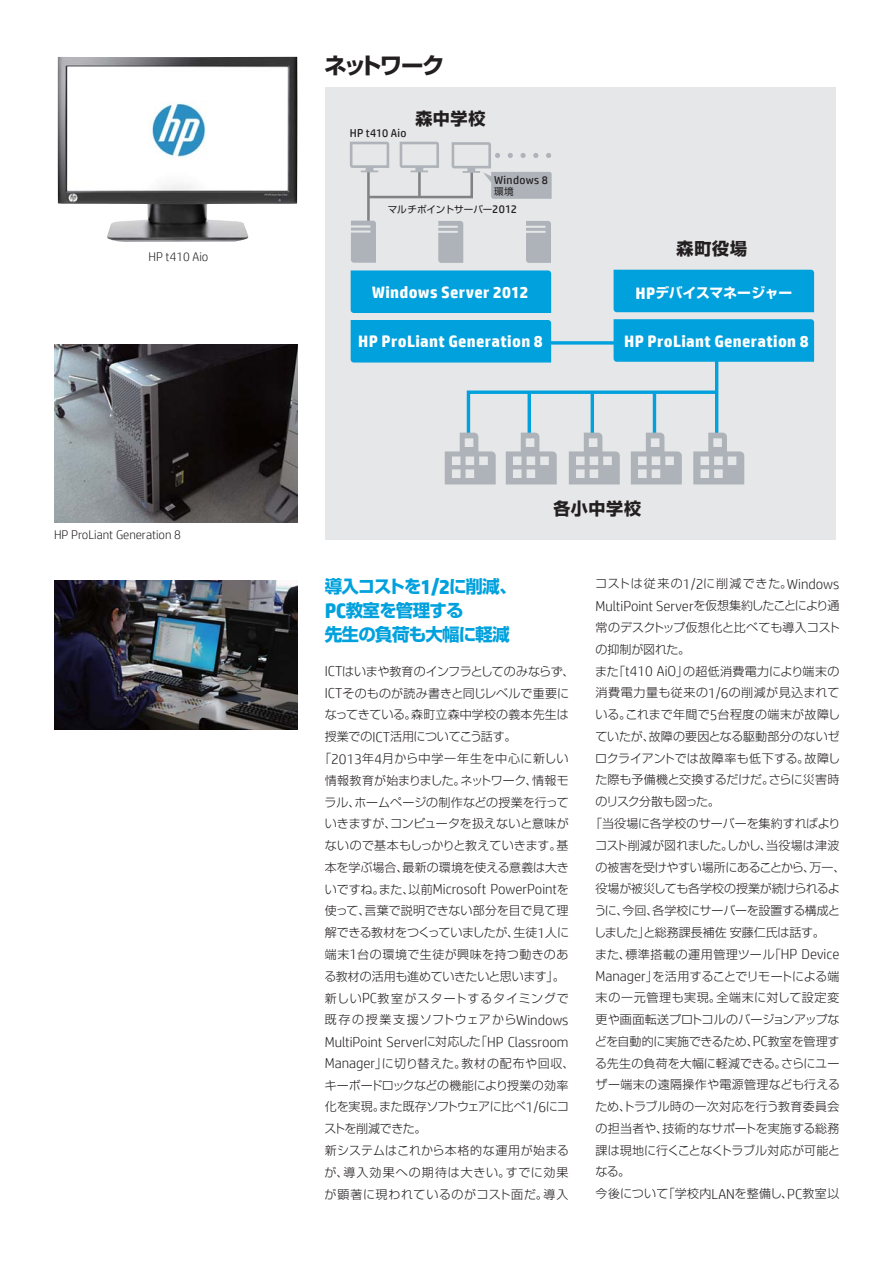
<style>
.page{position:relative;width:893px;height:1263px;background:#fff}
.page>*{position:absolute;margin:0;border:0;box-sizing:border-box;transform-origin:0 0}
.t1{font:22.5px "Shin Go Pro Bold 90 pv RKSJ H";letter-spacing:-.075em;color:#231f20}
.t2{font:17.55px/24px "Shin Go Pro Bold 90 pv RKSJ H";letter-spacing:-.04em;color:#00a1dd}
.t3{font:16.95px "Shin Go Pro Bold 90 pv RKSJ H";letter-spacing:.045em;color:#231f20}
.t4{font:700 16.65px "HP Simplified";letter-spacing:.02em;color:#fff}
.t5{font:300 14.4px "HP Simplified";color:#231f20}
.t6{font:13.8px "Shin Go Pro Bold 90 pv RKSJ H";letter-spacing:-.01em;color:#fff}
.t7{font:300 12.6px "HP Simplified";color:#231f20}
.t8{font:12px/21.8px "Shin Go Pro Light 90 pv RKSJ H";color:#231f20}
.t9{font:12px/21.8px "Shin Go Pro Light 90 pv RKSJ H";letter-spacing:.02em;color:#231f20}
.t10{font:12px "Shin Go Pro Light 90 pv RKSJ H";letter-spacing:-.02em;color:#231f20}
.t11{font:12px "Shin Go Pro Light 90 pv RKSJ H";letter-spacing:-.03em;color:#231f20}
.t12{font:12px "Shin Go Pro Light 90 pv RKSJ H";letter-spacing:.03em;color:#231f20}
.t13{font:12px "Shin Go Pro Light 90 pv RKSJ H";letter-spacing:-.025em;color:#231f20}
.t14{font:12px "Shin Go Pro Light 90 pv RKSJ H";letter-spacing:.025em;color:#231f20}
.t15{font:12px "Shin Go Pro Light 90 pv RKSJ H";letter-spacing:.08em;color:#231f20}
.t16{font:12px "Shin Go Pro Light 90 pv RKSJ H";letter-spacing:.045em;color:#231f20}
.t17{font:12px "Shin Go Pro Light 90 pv RKSJ H";letter-spacing:.04em;color:#231f20}
.t18{font:12px "Shin Go Pro Light 90 pv RKSJ H";letter-spacing:.05em;color:#231f20}
.t19{font:12px "Shin Go Pro Light 90 pv RKSJ H";letter-spacing:.06em;color:#231f20}
.t20{font:12px "Shin Go Pro Light 90 pv RKSJ H";letter-spacing:.035em;color:#231f20}
.t21{font:12px "Shin Go Pro Light 90 pv RKSJ H";letter-spacing:-.09em;color:#231f20}
.t22{font:11.55px "HP Simplified";letter-spacing:.035em;color:#231f20}
.t23{font:9.6px/17.9px "Shin Go Pro Regular 90 pv RKSJ H";letter-spacing:-.01em;color:#231f20}
.s1{font-family:"HP Simplified";font-size:11.55px}
.s2{font-family:"HP Simplified";font-weight:700;font-size:16.65px}
.s3{font-family:"HP Simplified";font-weight:700;font-size:21px}
.s4{font-family:"HP Simplified";font-weight:300;font-size:14.4px}
.s5{font-family:"Shin Go Pro Light 90 pv RKSJ H";font-weight:400;font-size:12px}
</style>
<div class="page">
<div style="left:325px;top:88px;width:511px;height:452px;background:#e6e7e8"></div>
<hr style="left:715px;top:337px;width:3px;height:99px;background:#00a1dd">
<svg style="left:551px;top:341px;width:62px;height:4px"></svg>
<hr style="left:367px;top:170px;width:3px;height:54px;background:#808285">
<svg style="left:351px;top:221px;width:25px;height:42px"></svg>
<svg style="left:526px;top:221px;width:25px;height:42px"></svg>
<svg style="left:438px;top:221px;width:25px;height:42px"></svg>
<svg style="left:444px;top:389px;width:300px;height:95px"></svg>
<div style="left:350px;top:320px;width:201px;height:43px;background:#00a1dd"></div>
<div style="left:350px;top:270px;width:201px;height:43px;background:#00a1dd"></div>
<div style="left:613px;top:319px;width:201px;height:43px;background:#00a1dd"></div>
<div style="left:613px;top:270px;width:201px;height:42px;background:#00a1dd"></div>
<svg style="left:350px;top:142px;width:201px;height:58px"></svg>
<img style="left:54px;top:581px;width:244px;height:148px">
<img style="left:54px;top:344px;width:244px;height:178px">
<img style="left:58px;top:57px;width:239px;height:185px">
<p class="t7" style="left:148px;top:249px;width:61px">HP t410 Aio</p>
<p class="t7" style="left:54px;top:527px;width:128px">HP ProLiant Generation 8</p>
<h1 class="t1" style="left:324px;top:57px;width:122px">ネットワーク</h1>
<p class="t22" style="left:349px;top:126px;width:58px">HP t410 Aio</p>
<h3 class="t3" style="left:415px;top:112px;width:72px">森中学校</h3>
<p class="t22" style="left:494px;top:173px;width:55px">Windows 8</p>
<p class="t23" style="left:388px;top:184px;width:131px;text-indent:106px">環境マルチポイントサーバー<span class="s1">2012</span></p>
<h3 class="t4" style="left:372px;top:282px;width:158px">Windows Server 2012</h3>
<h3 class="t4" style="left:358px;top:331px;width:186px">HP ProLiant Generation 8</h3>
<h3 class="t3" style="left:676px;top:242px;width:72px">森町役場</h3>
<p class="t6" style="left:635px;top:288px;width:158px"><span class="s2">HP</span>デバイスマネージャー</p>
<h3 class="t4" style="left:624px;top:332px;width:186px">HP ProLiant Generation 8</h3>
<h3 class="t3" style="left:553px;top:502px;width:89px">各小中学校</h3>
<h2 class="t2" style="left:325px;top:577px;width:193px">導入コストを<span class="s3">1/2</span>に削減、<br><span class="s3">PC</span>教室を管理する<br>先生の負荷も大幅に軽減</h2>
<p class="t11" style="left:325px;top:667px;width:251px"><span class="s4">ICT</span>はいまや教育のインフラとしてのみならず、</p>
<p class="t8" style="left:325px;top:684px;width:246px"><span class="s4">ICT</span>そのものが読み書きと同じレベルで重要に</p>
<p class="t8" style="left:325px;top:706px;width:245px">なってきている。森町立森中学校の義本先生は</p>
<p class="t10" style="left:325px;top:732px;width:193px">授業での<span class="s4">ICT</span>活用についてこう話す。</p>
<p class="t17" style="left:319px;top:754px;width:251px">「<span class="s4">2013</span>年<span class="s4">4</span>月から中学一年生を中心に新しい</p>
<p class="t8" style="left:325px;top:771px;width:245px">情報教育が始まりました。ネットワーク、情報モ</p>
<p class="t8" style="left:324px;top:793px;width:246px">ラル、ホームページの制作などの授業を行って</p>
<p class="t8" style="left:325px;top:815px;width:245px">いきますが、コンピュータを扱えないと意味が</p>
<p class="t8" style="left:325px;top:836px;width:245px">ないので基本もしっかりと教えていきます。基</p>
<p class="t8" style="left:325px;top:858px;width:245px">本を学ぶ場合、最新の環境を使える意義は大き</p>
<p class="t5" style="left:325px;top:881px;width:245px"><span class="s5">いですね。また、以前</span>Microsoft PowerPoint<span class="s5">を</span></p>
<p class="t8" style="left:324px;top:902px;width:246px">使って、言葉で説明できない部分を目で見て理解できる教材をつくっていましたが、生徒<span class="s4">1</span>人に端末<span class="s4">1</span>台の環境で生徒が興味を持つ動きのある教材の活用も進めていきたいと思います」。新しい<span class="s4">PC</span>教室がスタートするタイミングで既存の授業支援ソフトウェアから<span class="s4">Windows</span></p>
<p class="t5" style="left:325px;top:1033px;width:245px">MultiPoint Server<span class="s5">に対応した「</span>HP Classroom</p>
<p class="t9" style="left:324px;top:1054px;width:251px"><span class="s4">Manager</span>」に切り替えた。教材の配布や回収、キーボードロックなどの機能により授業の効率化を実現。また既存ソフトウェアに比べ<span class="s4">1/6</span>にコストを削減できた。<br>新システムはこれから本格的な運用が始まるが、導入効果への期待は大きい。すでに効果が顕著に現われているのがコスト面だ。導入</p>
<p class="t15" style="left:595px;top:579px;width:246px">コストは従来の<span class="s4">1/2</span>に削減できた。<span class="s4">Windows</span></p>
<p class="t5" style="left:595px;top:597px;width:245px">MultiPoint Server<span class="s5">を仮想集約したことにより通</span></p>
<p class="t8" style="left:595px;top:618px;width:246px">常のデスクトップ仮想化と比べても導入コスト</p>
<p class="t8" style="left:595px;top:640px;width:96px">の抑制が図れた。</p>
<p class="t12" style="left:595px;top:667px;width:246px">また「<span class="s4">t410 AiO</span>」の超低消費電力により端末の</p>
<p class="t18" style="left:595px;top:688px;width:245px">消費電力量も従来の<span class="s4">1/6</span>の削減が見込まれて</p>
<p class="t14" style="left:595px;top:710px;width:246px">いる。これまで年間で<span class="s4">5</span>台程度の端末が故障し</p>
<p class="t8" style="left:595px;top:727px;width:246px">ていたが、故障の要因となる駆動部分のないゼ</p>
<p class="t8" style="left:595px;top:749px;width:246px">ロクライアントでは故障率も低下する。故障し</p>
<p class="t8" style="left:595px;top:771px;width:245px">た際も予備機と交換するだけだ。さらに災害時</p>
<p class="t21" style="left:595px;top:797px;width:126px">のリスク分散も図った。</p>
<p class="t8" style="left:590px;top:814px;width:252px">「当役場に各学校のサーバーを集約すればより</p>
<p class="t8" style="left:595px;top:836px;width:246px">コスト削減が図れました。しかし、当役場は津波</p>
<p class="t13" style="left:595px;top:863px;width:251px">の被害を受けやすい場所にあることから、万一、</p>
<p class="t10" style="left:595px;top:884px;width:246px">役場が被災しても各学校の授業が続けられるよ</p>
<p class="t13" style="left:594px;top:906px;width:247px">うに、今回、各学校にサーバーを設置する構成と</p>
<p class="t8" style="left:594px;top:923px;width:232px">しました」と総務課長補佐安藤仁氏は話す。</p>
<p class="t16" style="left:595px;top:950px;width:246px">また、標準搭載の運用管理ツール「<span class="s4">HP Device</span></p>
<p class="t11" style="left:595px;top:972px;width:245px"><span class="s4">Manager</span>」を活用することでリモートによる端</p>
<p class="t19" style="left:595px;top:993px;width:245px">末の一元管理も実現。全端末に対して設定変</p>
<p class="t8" style="left:595px;top:1010px;width:245px">更や画面転送プロトコルのバージョンアップな</p>
<p class="t10" style="left:595px;top:1037px;width:246px">どを自動的に実施できるため、<span class="s4">PC</span>教室を管理す</p>
<p class="t8" style="left:595px;top:1054px;width:246px">る先生の負荷を大幅に軽減できる。さらにユー</p>
<p class="t20" style="left:595px;top:1080px;width:246px">ザー端末の遠隔操作や電源管理なども行える</p>
<p class="t14" style="left:595px;top:1102px;width:245px">ため、トラブル時の一次対応を行う教育委員会</p>
<p class="t8" style="left:595px;top:1119px;width:245px">の担当者や、技術的なサポートを実施する総務</p>
<p class="t8" style="left:595px;top:1141px;width:246px">課は現地に行くことなくトラブル対応が可能と</p>
<p class="t8" style="left:595px;top:1163px;width:36px">なる。</p>
<p class="t12" style="left:595px;top:1189px;width:245px">今後について「学校内<span class="s4">LAN</span>を整備し、<span class="s4">PC</span>教室以</p>
</div>
